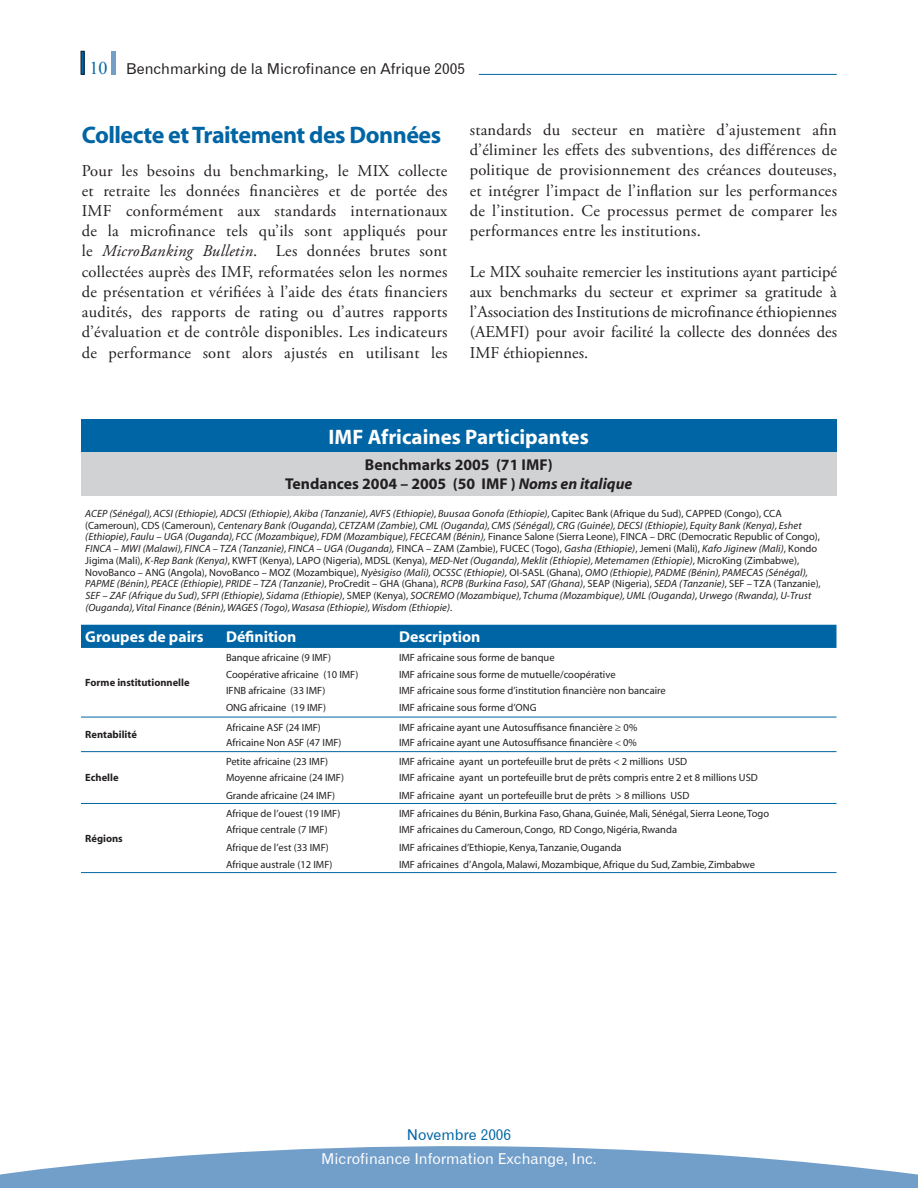
<style>
.page{position:relative;width:918px;height:1188px;background:#fff}
.page>*{position:absolute;margin:0;border:0;box-sizing:border-box;transform-origin:0 0}
.t1{font:700 24px "Myriad";letter-spacing:-.02em;color:#0065a4}
.t2{font:700 21px "Myriad";color:#fff}
.t3{font:18px "Times New Roman";color:#0065a4}
.t4{font:16.5px/20.2px "Adobe Garamond Pro";letter-spacing:.015em;color:#231f20;text-align:justify}
.t5{font:700 15.75px/18.9px "Myriad";color:#231f20;text-align:center}
.t6{font:700 15.75px "Myriad";color:#fff}
.t7{font:15px "Gothic 720 BT Roman B";color:#231f20}
.t8{font:15px "Gothic 720 BT Roman B";color:#fff}
.t9{font:15px "Gothic 720 BT Roman B";color:#0065a4}
.t10{font:italic 10.5px/11.7px "Myriad";letter-spacing:.01em;color:#231f20}
.t11{font:10.5px "Myriad";color:#231f20}
.t12{font:10.5px "Myriad Pro";color:#231f20}
.t13{font:700 10.5px "Myriad";color:#231f20}
.s1{font-style:italic}
.s2{font-family:"Myriad Pro";font-style:normal}
.s3{font-family:"Myriad";font-style:italic}
</style>
<div class="page">
<svg style="left:0;top:1146px;width:917px;height:42px;fill:#729eca"></svg>
<hr style="left:479px;top:74px;width:358px;height:1px;background:#0065a4">
<div style="left:111px;top:51px;width:5px;height:23px;background:#729eca"></div>
<svg style="left:917px;top:1174px;width:1px;height:14px"></svg>
<div style="left:81px;top:420px;width:756px;height:32px;background:#0065a4"></div>
<div style="left:81px;top:452px;width:756px;height:43px;background:#d1d2d4"></div>
<div style="left:81px;top:625px;width:756px;height:23px;background:#0065a4"></div>
<hr style="left:81px;top:717px;width:756px;height:1px;background:#0065a4">
<hr style="left:81px;top:751px;width:756px;height:1px;background:#0065a4">
<hr style="left:81px;top:803px;width:756px;height:1px;background:#0065a4">
<hr style="left:81px;top:872px;width:756px;height:1px;background:#0065a4">
<h3 class="t3" style="left:89px;top:56px;width:19px">10</h3>
<h3 class="t7" style="left:126px;top:60px;width:340px">Benchmarking de la m icrofinance en Afrique 2005</h3>
<h1 class="t1" style="left:82px;top:122px;width:361px">Collecte et traitement des données</h1>
<p class="t4" style="left:82px;top:161px;width:367px">Pour les besoins du benchmarking, le MIX collecte et retraite les données financières et de portée des IMF conformément aux standards internationaux de la microfinance tels qu’ils sont appliqués pour le <span class="s1">MicroBanking Bulletin</span>. Les données brutes sont collectées auprès des IMF, reformatées selon les normes de présentation et vérifiées à l’aide des états financiers audités, des rapports de rating ou d’autres rapports d’évaluation et de contrôle disponibles. Les indicateurs de performance sont alors ajustés en utilisant les</p>
<p class="t4" style="left:470px;top:120px;width:369px">standards du secteur en matière d’ajustement afin d’éliminer les effets des subventions, des différences de politique de provisionnement des créances douteuses, et intégrer l’impact de l’inflation sur les performances de l’institution. Ce processus permet de comparer les performances entre les institutions.</p>
<p class="t4" style="left:470px;top:262px;width:369px">Le MIX souhaite remercier les institutions ayant participé aux benchmarks du secteur et exprimer sa gratitude à l’Association des Institutions de microfinance éthiopiennes (AEMFI) pour avoir facilité la collecte des données des IMF éthiopiennes.</p>
<h2 class="t2" style="left:329px;top:426px;width:262px">IMF Africaines Participantes</h2>
<h3 class="t5" style="left:285px;top:456px;width:349px">Benchmarks 2005 (71 IMF)<br>Tendances 2004 – 2005 (50 IMF ) <span class="s1">Noms en italique</span></h3>
<p class="t10" style="left:85px;top:508px;width:736px">ACEP (Sénégal), ACSI (Ethiopie), ADCSI (Ethiopie), Akiba (Tanzanie), AVFS (Ethiopie), Buusaa Gonofa (Ethiopie), <span class="s2">Capitec Bank (Afrique du Sud), CAPPED (Congo), CCA (Cameroun), CDS (Cameroun),</span> Centenary Bank (Ouganda), CETZAM (Zambie), CML (Ouganda), CMS (Sénégal), CRG (Guinée), DECSI (Ethiopie), Equity Bank (Kenya), Eshet (Ethiopie), Faulu – UGA (Ouganda), FCC (Mozambique), FDM (Mozambique), FECECAM (Bénin), <span class="s2">Finance Salone (Sierra Leone), FINCA – DRC (Democratic Republic of Congo), </span>FINCA – MWI (Malawi), FINCA – TZA (Tanzanie), FINCA – UGA (Ouganda), <span class="s2">FINCA – ZAM (Zambie), FUCEC (Togo),</span> Gasha (Ethiopie)<span class="s2">, Jemeni (Mali),</span> Kafo Jiginew (Mali)<span class="s2">, Kondo</span></p>
<p class="t12" style="left:85px;top:554px;width:715px">Jigima (Mali), <span class="s3">K-Rep Bank (Kenya)</span>, KWFT (Kenya), LAPO (Nigeria), MDSL (Kenya), <span class="s3">MED-Net (Ouganda), Meklit (Ethiopie), Metemamen (Ethiopie)</span>, MicroKing (Zimbabwe),</p>
<p class="t10" style="left:85px;top:567px;width:737px"><span class="s2">NovoBanco – ANG (Angola), NovoBanco – MOZ (Mozambique),</span> Nyèsigiso (Mali), OCSSC (Ethiopie), <span class="s2">OI-SASL (Ghana),</span> OMO (Ethiopie), PADME (Bénin), PAMECAS (Sénégal), PAPME (Bénin), PEACE (Ethiopie), PRIDE – TZA (Tanzanie)<span class="s2">, ProCredit – GHA (Ghana),</span> RCPB (Burkina Faso), SAT (Ghana)<span class="s2">, SEAP (Nigeria),</span> SEDA (Tanzanie)<span class="s2">, SEF – TZA (Tanzanie), </span>SEF – ZAF (Afrique du Sud), SFPI (Ethiopie), Sidama (Ethiopie)<span class="s2">, SMEP (Kenya),</span> SOCREMO (Mozambique), Tchuma (Mozambique), UML (Ouganda), Urwego (Rwanda), U-Trust (Ouganda), Vital Finance (Bénin), WAGES (Togo), Wasasa (Ethiopie), Wisdom (Ethiopie)<span class="s2">.</span></p>
<h3 class="t6" style="left:85px;top:629px;width:120px">Groupes de pairs</h3>
<h3 class="t6" style="left:226px;top:629px;width:72px">Définition</h3>
<h3 class="t6" style="left:399px;top:629px;width:83px">Description</h3>
<p class="t13" style="left:85px;top:678px;width:106px">Forme institutionnelle</p>
<p class="t11" style="left:226px;top:652px;width:107px">Banque africaine (9 IMF)</p>
<p class="t11" style="left:399px;top:652px;width:157px">IMF africaine sous forme de banque</p>
<p class="t11" style="left:226px;top:669px;width:134px">Coopérative africaine (10 IMF)</p>
<p class="t11" style="left:399px;top:669px;width:218px">IMF africaine sous forme de mutuelle/coopérative</p>
<p class="t11" style="left:226px;top:685px;width:101px">IFNB africaine (33 IMF)</p>
<p class="t11" style="left:399px;top:685px;width:268px">IMF africaine sous forme d’institution financière non bancaire</p>
<p class="t11" style="left:226px;top:703px;width:102px">ONG africaine (19 IMF)</p>
<p class="t11" style="left:399px;top:703px;width:139px">IMF africaine sous forme d’ONG</p>
<p class="t13" style="left:85px;top:729px;width:53px">Rentabilité</p>
<p class="t13" style="left:85px;top:773px;width:35px">Echelle</p>
<p class="t13" style="left:85px;top:833px;width:39px">Régions</p>
<p class="t11" style="left:226px;top:722px;width:96px">Africaine ASF (24 IMF)</p>
<p class="t11" style="left:399px;top:722px;width:240px">IMF africaine ayant une Autosuffisance financière ≥ 0%</p>
<p class="t11" style="left:226px;top:737px;width:117px">Africaine Non ASF (47 IMF)</p>
<p class="t11" style="left:399px;top:737px;width:239px">IMF africaine ayant une Autosuffisance financière 0%</p>
<p class="t11" style="left:226px;top:756px;width:104px">Petite africaine (23 IMF)</p>
<p class="t11" style="left:399px;top:756px;width:290px">IMF africaine ayant un portefeuille brut de prêts &lt; 2 millions USD</p>
<p class="t11" style="left:226px;top:773px;width:120px">Moyenne africaine (24 IMF)</p>
<p class="t11" style="left:399px;top:773px;width:360px">IMF africaine ayant un portefeuille brut de prêts compris entre 2 et 8 millions USD</p>
<p class="t11" style="left:226px;top:790px;width:111px">Grande africaine (24 IMF)</p>
<p class="t11" style="left:399px;top:790px;width:292px">IMF africaine ayant un portefeuille brut de prêts &gt; 8 millions USD</p>
<p class="t11" style="left:226px;top:808px;width:116px">Afrique de l’ouest (19 IMF)</p>
<p class="t11" style="left:399px;top:808px;width:372px">IMF africaines du Bénin, Burkina Faso, Ghana, Guinée, Mali, Sénégal, Sierra Leone, Togo</p>
<p class="t11" style="left:226px;top:825px;width:103px">Afrique centrale (7 IMF)</p>
<p class="t11" style="left:399px;top:825px;width:280px">IMF africaines du Cameroun, Congo, RD Congo, Nigéria, Rwanda</p>
<p class="t11" style="left:226px;top:842px;width:104px">Afrique de l’est (33 IMF)</p>
<p class="t11" style="left:399px;top:842px;width:224px">IMF africaines d’Ethiopie, Kenya, Tanzanie, Ouganda</p>
<p class="t11" style="left:226px;top:859px;width:108px">Afrique australe (12 IMF)</p>
<p class="t11" style="left:399px;top:859px;width:358px">IMF africaines d’Angola, Malawi, Mozambique, Afrique du Sud, Zambie, Zimbabwe</p>
<h3 class="t9" style="left:407px;top:1126px;width:106px">Novembre 2006</h3>
<h3 class="t8" style="left:321px;top:1149px;width:277px">Microfinance Information Exchange, Inc.</h3>
</div>
